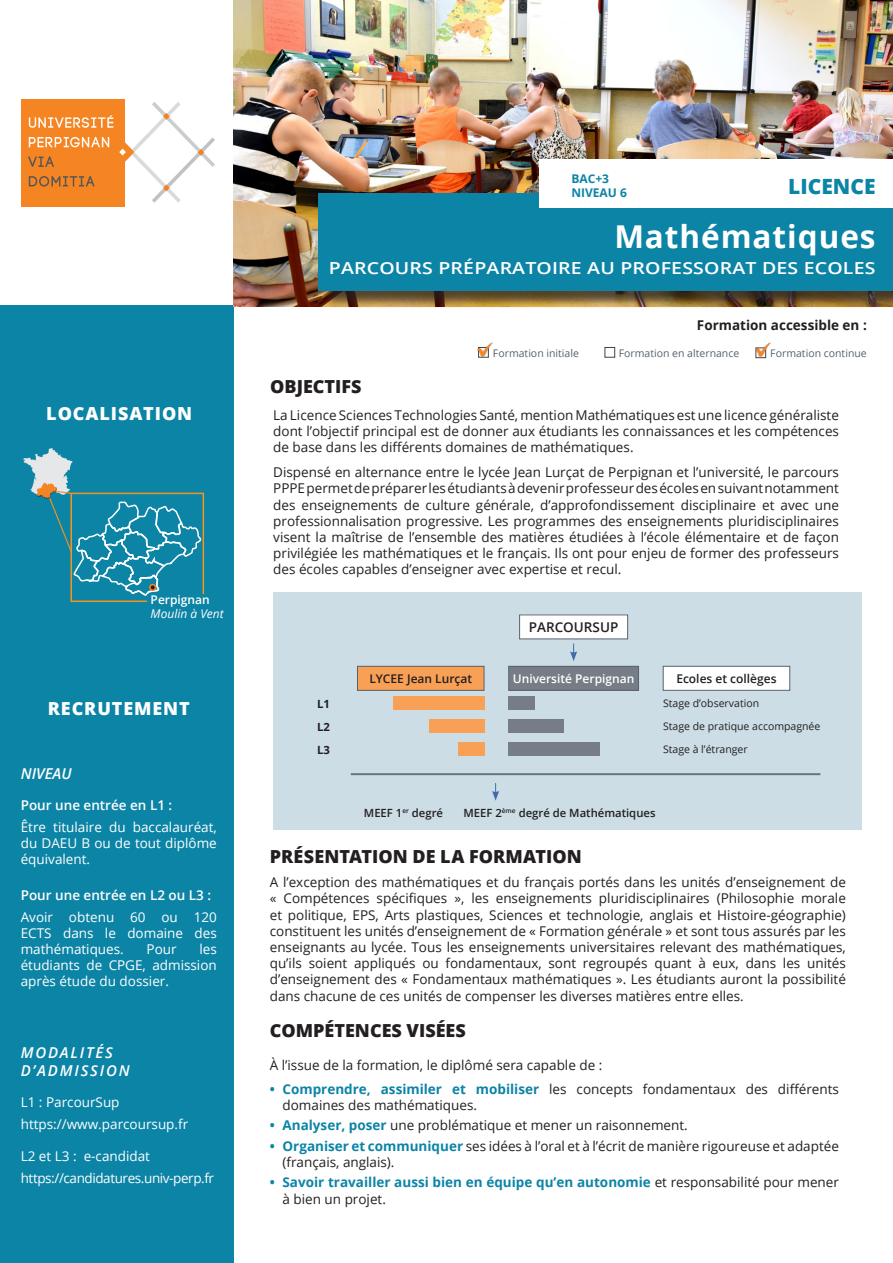
<style>
.page{position:relative;width:893px;height:1263px;background:#fff}
.page>*{position:absolute;margin:0;border:0;box-sizing:border-box;transform-origin:0 0}
.t1{font:700 31.5px "Open Sans";letter-spacing:.03em;color:#fff}
.t2{font:800 21px "Open Sans";color:#0c84a6}
.t3{font:800 18px "Open Sans";color:#231f20}
.t4{font:800 18px "Open Sans";letter-spacing:.05em;color:#fff}
.t5{font:600 16.65px "Open Sans";letter-spacing:.01em;color:#fff;scale:1.18 1}
.t6{font:italic 600 15px/18px "Open Sans";letter-spacing:.12em;color:#fff}
.Paragraphe_de_liste1{font:13.5px/16.2px "Open Sans";color:#231f20;text-align:justify}
.t7{font:13.5px/16.2px "Open Sans";color:#fff;text-align:justify}
.t8{font:700 13.5px/16.2px "Open Sans";color:#0c84a6}
.t9{font:600 13.5px "Open Sans";color:#fff}
.t10{font:13.5px "Open Sans";letter-spacing:-.03em;color:#fff}
.t11{font:700 13.5px "Open Sans";color:#231f20}
.t12{font:600 13.5px "Open Sans";color:#231f20}
.t13{font:600 12px "Open Sans";color:#231f20}
.t14{font:600 12px "Open Sans";color:#fff}
.t15{font:700 12px "Open Sans";color:#0c84a6}
.t16{font:italic 12px "Open Sans";color:#fff}
.t17{font:600 11.25px "Open Sans";color:#231f20}
.t18{font:700 11.25px "Open Sans";color:#231f20}
.t19{font:10.5px "Open Sans";color:#231f20}
.t20{font:10.5px "Open Sans";color:#56626c}
.s1{font-weight:700;color:#0c84a6}
.s2{font-weight:400;color:#231f20}
</style>
<div class="page">
<div style="left:273px;top:592px;width:589px;height:237px;background:#ccdde6"></div>
<div style="left:0;top:306px;width:234px;height:957px;background:#0c84a6"></div>
<img style="left:234px;top:0;width:659px;height:307px">
<div style="left:21px;top:100px;width:104px;height:107px;background:#f58523"></div>
<svg style="left:28px;top:102px;width:187px;height:101px"></svg>
<div style="left:321px;top:195px;width:572px;height:114px;background:#231f20;opacity:.75"></div>
<div style="left:319px;top:193px;width:574px;height:98px;background:#0c84a6"></div>
<div style="left:540px;top:160px;width:353px;height:48px;background:#fff"></div>
<img style="left:477px;top:342px;width:15px;height:15px">
<div style="left:755px;top:347px;width:11px;height:11px;border:1px solid #231f20"></div>
<div style="left:70px;top:493px;width:134px;height:109px;border:2px solid #f7931d"></div>
<div style="left:148px;top:595px;width:77px;height:26px;background:#0c84a6"></div>
<svg style="left:23px;top:448px;width:179px;height:150px"></svg>
<div style="left:149px;top:584px;width:7px;height:7px;border:2px solid #f58523;border-radius:50%"></div>
<div style="left:604px;top:347px;width:11px;height:11px;border:1px solid #231f20"></div>
<img style="left:755px;top:342px;width:15px;height:15px">
<hr style="left:351px;top:773px;width:469px;height:2px;background:#56626c">
<svg style="left:492px;top:783px;width:7px;height:18px"></svg>
<div style="left:357px;top:666px;width:127px;height:24px;background:#f8a056"></div>
<div style="left:357px;top:666px;width:128px;height:25px;border:1px solid #56626c"></div>
<div style="left:393px;top:697px;width:92px;height:13px;background:#f8a056"></div>
<div style="left:429px;top:719px;width:56px;height:14px;background:#f8a056"></div>
<div style="left:458px;top:742px;width:27px;height:14px;background:#f8a056"></div>
<div style="left:520px;top:615px;width:108px;height:24px;background:#fff"></div>
<svg style="left:570px;top:643px;width:7px;height:18px"></svg>
<div style="left:509px;top:666px;width:130px;height:24px;background:#767d86"></div>
<div style="left:508px;top:666px;width:131px;height:25px;border:1px solid #56626c"></div>
<div style="left:508px;top:697px;width:27px;height:13px;background:#767d86"></div>
<div style="left:508px;top:719px;width:55px;height:14px;background:#767d86"></div>
<div style="left:508px;top:742px;width:91px;height:14px;background:#767d86"></div>
<div style="left:663px;top:666px;width:127px;height:24px;background:#fff"></div>
<div style="left:663px;top:666px;width:127px;height:25px;border:1px solid #56626c"></div>
<p class="t4" style="left:46px;top:400px;width:147px">LOCALISATION</p>
<p class="t14" style="left:151px;top:591px;width:61px">Perpignan</p>
<p class="t16" style="left:151px;top:606px;width:75px">Moulin à Vent</p>
<p class="t4" style="left:48px;top:694px;width:144px">RECRUTEMENT</p>
<p class="t6" style="left:21px;top:764px;width:52px">NIVEAU</p>
<p class="t9" style="left:21px;top:796px;width:153px">Pour une entrée en L1 :</p>
<p class="t7" style="left:21px;top:818px;width:198px">Être titulaire du baccalauréat, du DAEU B ou de tout diplôme équivalent.</p>
<p class="t9" style="left:21px;top:886px;width:192px">Pour une entrée en L2 ou L3 :</p>
<p class="t7" style="left:21px;top:908px;width:198px">Avoir obtenu 60 ou 120<br>ECTS dans le domaine des mathématiques.</p>
<p class="t7" style="left:21px;top:940px;width:198px;text-indent:179px">les étudiants de CPGE, admission après étude du dossier.</p>
<p class="t7" style="left:147px;top:940px;width:32px">Pour</p>
<p class="t6" style="left:21px;top:1043px;width:110px">MODALITÉS<br>D’ADMISSION</p>
<p class="t7" style="left:21px;top:1093px;width:100px">L1 : ParcourSup</p>
<p class="t7" style="left:21px;top:1115px;width:169px">https://www.parcoursup.fr</p>
<p class="t7" style="left:21px;top:1147px;width:131px">L2 et L3 : e-candidat</p>
<p class="t10" style="left:21px;top:1168px;width:195px">https://candidatures.univ-perp.fr</p>
<p class="t15" style="left:571px;top:170px;width:39px">BAC+3</p>
<p class="t15" style="left:571px;top:185px;width:57px">NIVEAU 6</p>
<p class="t1" style="left:614px;top:214px;width:263px">Mathématiques</p>
<p class="t5" style="left:329px;top:257px;width:465px">PARCOURS PRÉPARATOIRE AU PROFESSORAT DES ECOLES</p>
<p class="t2" style="left:788px;top:171px;width:89px">LICENCE</p>
<p class="t11" style="left:697px;top:316px;width:171px">Formation accessible en :</p>
<p class="t3" style="left:270px;top:373px;width:93px">OBJECTIFS</p>
<p class="t20" style="left:493px;top:346px;width:88px">Formation initiale</p>
<p class="t20" style="left:619px;top:346px;width:122px">Formation en alternance</p>
<p class="t20" style="left:770px;top:346px;width:98px">Formation continue</p>
<p class="Paragraphe_de_liste1" style="left:273px;top:407px;width:567px">La Licence Sciences Technologies Santé, mention Mathématiques est une licence généraliste dont l’objectif principal est de donner aux étudiants les connaissances et les compétences de base dans les différents domaines de mathématiques.</p>
<p class="Paragraphe_de_liste1" style="left:273px;top:464px;width:567px">Dispensé en alternance entre le lycée Jean Lurçat de Perpignan et l’université, le parcours PPPE permet de préparer les étudiants à devenir professeur des écoles en suivant notamment des enseignements de culture générale, d’approfondissement disciplinaire et avec une professionnalisation progressive. Les programmes des enseignements pluridisciplinaires visent la maîtrise de l’ensemble des matières étudiées à l’école élémentaire et de façon privilégiée les mathématiques et le français. Ils ont pour enjeu de former des professeurs des écoles capables d’enseigner avec expertise et recul.</p>
<p class="t18" style="left:317px;top:696px;width:14px">L1</p>
<p class="t18" style="left:317px;top:719px;width:14px">L2</p>
<p class="t18" style="left:317px;top:742px;width:14px">L3</p>
<p class="t13" style="left:369px;top:670px;width:104px">LYCEE Jean Lurçat</p>
<p class="t12" style="left:529px;top:618px;width:91px">PARCOURSUP</p>
<p class="t14" style="left:513px;top:670px;width:123px">Université Perpignan</p>
<p class="t13" style="left:676px;top:670px;width:102px">Ecoles et collèges</p>
<p class="t19" style="left:663px;top:696px;width:98px">Stage d’observation</p>
<p class="t19" style="left:663px;top:719px;width:159px">Stage de pratique accompagnée</p>
<p class="t19" style="left:663px;top:742px;width:86px">Stage à l’étranger</p>
<p class="t17" style="left:364px;top:805px;width:81px">MEEF 1<sup>er</sup> degré</p>
<p class="t17" style="left:463px;top:805px;width:194px">MEEF 2<sup>ème</sup> degré de Mathématiques</p>
<p class="t3" style="left:270px;top:843px;width:314px">PRÉSENTATION DE LA FORMATION</p>
<p class="Paragraphe_de_liste1" style="left:270px;top:874px;width:578px">A l’exception des mathématiques et du français portés dans les unités d’enseignement de « Compétences spécifiques », les enseignements pluridisciplinaires (Philosophie morale et politique, EPS, Arts plastiques, Sciences et technologie, anglais et Histoire-géographie) constituent les unités d’enseignement de « Formation générale » et sont tous assurés par les enseignants au lycée. Tous les enseignements universitaires relevant des mathématiques, qu’ils soient appliqués ou fondamentaux, sont regroupés quant à eux, dans les unités d’enseignement des « Fondamentaux mathématiques ». Les étudiants auront la possibilité dans chacune de ces unités de compenser les diverses matières entre elles.</p>
<p class="t3" style="left:270px;top:1017px;width:198px">COMPÉTENCES VISÉES</p>
<p class="Paragraphe_de_liste1" style="left:270px;top:1057px;width:334px">À l’issue de la formation, le diplômé sera capable de :</p>
<p class="Paragraphe_de_liste1" style="left:282px;top:1080px;width:558px;text-indent:-13px"><span class="s1">• Comprendre, assimiler et mobiliser</span> les concepts fondamentaux des différents domaines des mathématiques.</p>
<p class="Paragraphe_de_liste1" style="left:270px;top:1117px;width:420px"><span class="s1">• Analyser, poser</span> une problématique et mener un raisonnement.</p>
<p class="Paragraphe_de_liste1" style="left:282px;top:1137px;width:558px;text-indent:-13px"><span class="s1">• Organiser et communiquer</span> ses idées à l’oral et à l’écrit de manière rigoureuse et adaptée (français, anglais).</p>
<p class="t8" style="left:282px;top:1174px;width:558px;text-indent:-13px">• Savoir travailler aussi bien en équipe qu’en autonomie <span class="s2">et responsabilité pour mener à bien un projet.</span></p>
</div>
